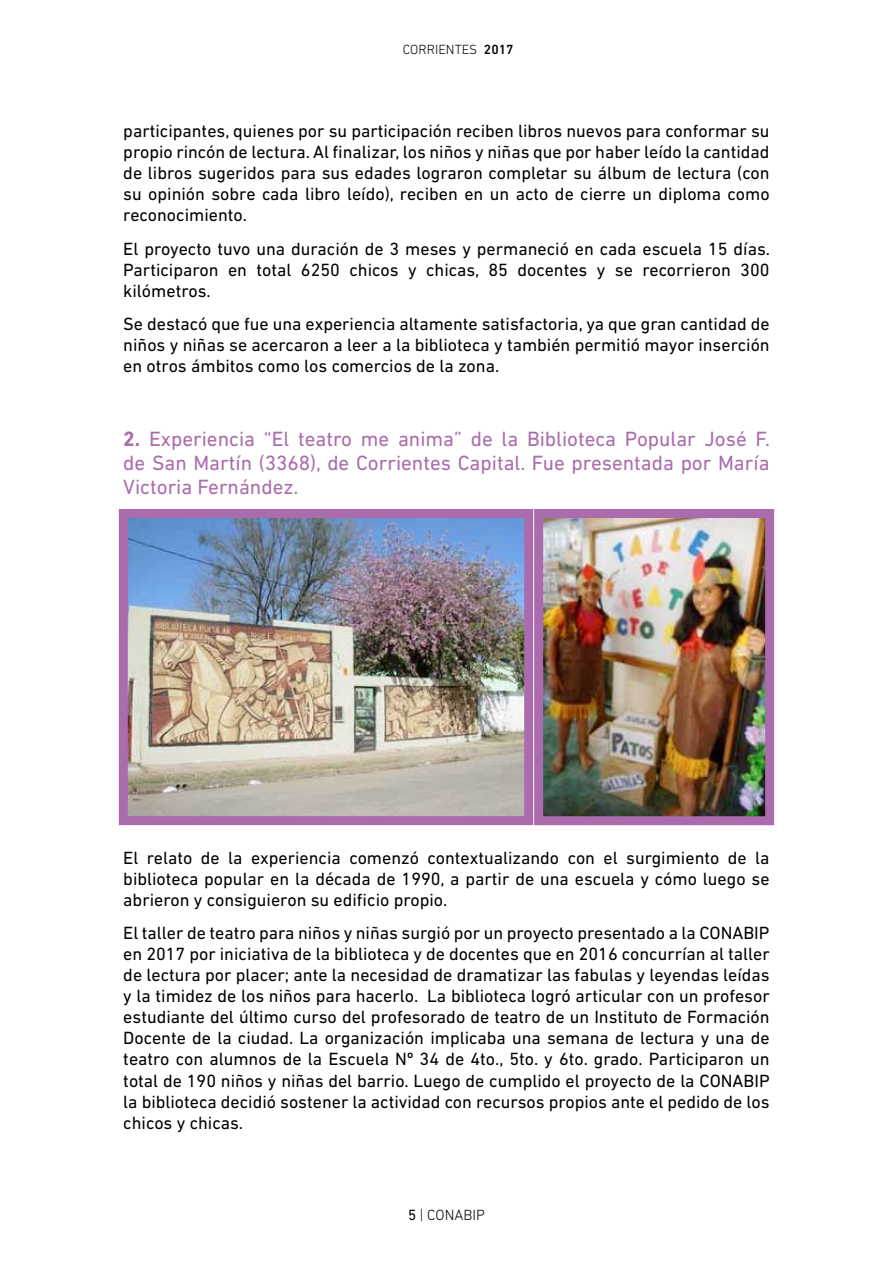
<style>
.page{position:relative;width:893px;height:1263px;background:#fff}
.page>*{position:absolute;margin:0;border:0;box-sizing:border-box;transform-origin:0 0}
.t1{font:21px/24px "DIN Next LT Pro";color:#aa6cac;text-align:justify}
.t2{font:18px/21px "DIN Next LT Pro";color:#000;text-align:justify}
.t3{font:300 15px "DIN Next LT Pro";color:#000}
.t4{font:300 13.5px "DIN Next LT Pro";color:#000}
.s1{font-weight:500}
.s2{font-weight:700}
.s3{font-weight:400}
</style>
<div class="page">
<img style="left:129px;top:519px;width:394px;height:296px">
<div style="left:119px;top:509px;width:414px;height:316px;border:9px solid #aa6cac"></div>
<img style="left:544px;top:519px;width:220px;height:296px">
<div style="left:534px;top:509px;width:240px;height:316px;border:9px solid #aa6cac"></div>
<p class="t4" style="left:403px;top:41px;width:112px">CORRIENTES <span class="s1">2017</span></p>
<p class="t2" style="left:123px;top:120px;width:648px">participantes, quienes por su participación reciben libros nuevos para conformar su propio rincón de lectura. Al finalizar, los niños y niñas que por haber leído la cantidad de libros sugeridos para sus edades lograron completar su álbum de lectura (con su opinión sobre cada libro leído), reciben en un acto de cierre un diploma como reconocimiento.</p>
<p class="t2" style="left:123px;top:238px;width:648px">El proyecto tuvo una duración de 3 meses y permaneció en cada escuela 15 días.<br>Participaron en total 6250 chicos y chicas, 85 docentes y se recorrieron 300 kilómetros.</p>
<p class="t2" style="left:123px;top:314px;width:648px">Se destacó que fue una experiencia altamente satisfactoria, ya que gran cantidad de niños y niñas se acercaron a leer a la biblioteca y también permitió mayor inserción en otros ámbitos como los comercios de la zona.</p>
<p class="t1" style="left:123px;top:426px;width:648px"><span class="s2">2.</span> Experiencia “El teatro me anima” de la Biblioteca Popular José F. de San Martín (3368), de Corrientes Capital. Fue presentada por María Victoria Fernández.</p>
<p class="t2" style="left:123px;top:847px;width:648px">El relato de la experiencia comenzó contextualizando con el surgimiento de la biblioteca popular en la década de 1990, a partir de una escuela y cómo luego se abrieron y consiguieron su edificio propio.</p>
<p class="t2" style="left:123px;top:922px;width:648px">El taller de teatro para niños y niñas surgió por un proyecto presentado a la CONABIP en 2017 por iniciativa de la biblioteca y de docentes que en 2016 concurrían al taller de lectura por placer; ante la necesidad de dramatizar las fabulas y leyendas leídas y la timidez de los niños para hacerlo. La biblioteca logró articular con un profesor estudiante del último curso del profesorado de teatro de un Instituto de Formación Docente de la ciudad. La organización implicaba una semana de lectura y una de teatro con alumnos de la Escuela Nº 34 de 4to., 5to. y 6to. grado. Participaron un total de 190 niños y niñas del barrio. Luego de cumplido el proyecto de la CONABIP la biblioteca decidió sostener la actividad con recursos propios ante el pedido de los chicos y chicas.</p>
<p class="t3" style="left:408px;top:1206px;width:78px"><span class="s3">5</span> | CONABIP</p>
</div>
